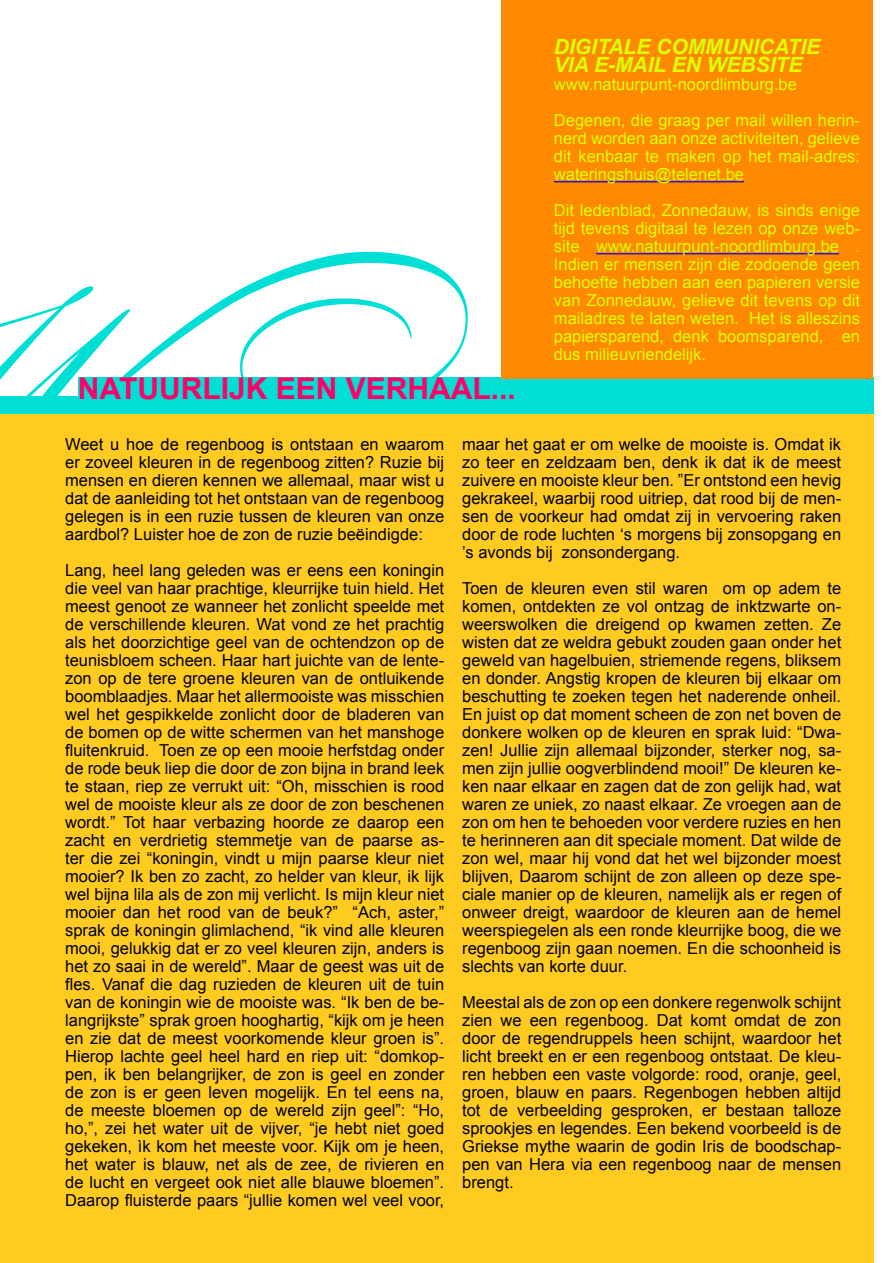
<style>
.page{position:relative;width:893px;height:1263px;background:#fff}
.page>*{position:absolute;margin:0;border:0;box-sizing:border-box;transform-origin:0 0}
.t1{font:700 30px "Arial";color:#ff0068}
.t2{font:italic 700 21px "Arial";color:#d9ff00}
.t3{font:16.5px/18px "Arial";color:#000;text-align:justify}
.t4{font:16.5px/18px "Arial";color:#d9ff00;text-align:justify}
</style>
<div class="page">
<svg style="left:0;top:252px;width:468px;height:144px"></svg>
<div style="left:78px;top:377px;width:795px;height:37px;background:#00dfd6"></div>
<div style="left:0;top:414px;width:873px;height:849px;background:#ffcb20"></div>
<div style="left:501px;top:0;width:372px;height:378px;background:#ff8900"></div>
<hr style="left:554px;top:181px;width:190px;height:1px;background:#00f">
<hr style="left:596px;top:253px;width:243px;height:1px;background:#00f">
<h1 class="t1" style="left:78px;top:369px;width:20px">NATUURLIJK</h1>
<h1 class="t1" style="left:276px;top:369px;width:21px">EEN</h1>
<h1 class="t1" style="left:346px;top:369px;width:22px">VERHAAL</h1>
<h1 class="t1" style="left:491px;top:369px;width:27px">...</h1>
<p class="t2" style="left:554px;top:33px;width:27px">DIGITA</p>
<p class="t2" style="left:623px;top:33px;width:66px">LE COMM</p>
<p class="t2" style="left:723px;top:33px;width:65px">UNI CATIE</p>
<p class="t2" style="left:554px;top:51px;width:12px">VIA</p>
<p class="t2" style="left:594px;top:51px;width:147px">E-MAIL EN WEBSITE</p>
<p class="t4" style="left:554px;top:66px;width:308px;line-height:36px">www.natuurpunt-noordlimburg.be<br>Degenen, die graag per mail willen herin-</p>
<p class="t4" style="left:554px;top:129px;width:308px">nerd worden aan onze activiteiten, gelieve dit kenbaar te maken op het mail-adres: wateringshuis@telenet.be</p>
<p class="t4" style="left:554px;top:201px;width:308px">Dit ledenblad, Zonnedauw, is sinds enige tijd tevens digitaal te lezen op onze web&shy;site www.natuurpunt-noordlimburg.be .<br>Indien er mensen zijn die zodoende geen behoefte hebben aan een papieren versie van Zonnedauw, gelieve dit tevens op dit mailadres te laten weten. Het is alleszins papiersparend, denk boomsparend, en dus milieuvriendelijk.</p>
<p class="t3" style="left:65px;top:435px;width:381px">Weet u hoe de regenboog is ontstaan en waarom er zoveel kleuren in de regenboog zitten? Ruzie bij mensen en dieren kennen we allemaal, maar wist u dat de aanleiding tot het ontstaan van de regenboog gelegen is in een ruzie tussen de kleuren van onze aardbol? Luister hoe de zon de ruzie beëindigde:</p>
<p class="t3" style="left:65px;top:561px;width:381px">Lang, heel lang geleden was er eens een koningin die veel van haar prachtige, kleurrijke tuin hield. Het meest genoot ze wanneer het zonlicht speelde met de verschillende kleuren. Wat vond ze het prachtig als het doorzichtige geel van de ochtendzon op de teunisbloem scheen. Haar hart juichte van de lente&shy;zon op de tere groene kleuren van de ontluikende boomblaadjes. Maar het allermooiste was misschien wel het gespikkelde zonlicht door de bladeren van de bomen op de witte schermen van het manshoge fluitenkruid. Toen ze op een mooie herfstdag onder de rode beuk liep die door de zon bijna in brand leek te staan, riep ze verrukt uit: “Oh, misschien is rood wel de mooiste kleur als ze door de zon beschenen wordt.” Tot haar verbazing hoorde ze daarop een zacht en verdrietig stemmetje van de paarse as&shy;ter die zei “koningin, vindt u mijn paarse kleur niet mooier? Ik ben zo zacht, zo helder van kleur, ik lijk wel bijna lila als de zon mij verlicht. Is mijn kleur niet mooier dan het rood van de beuk?” “Ach, aster,” sprak de koningin glimlachend, “ik vind alle kleuren mooi, gelukkig dat er zo veel kleuren zijn, anders is het zo saai in de wereld”. Maar de geest was uit de fles. Vanaf die dag ruzieden de kleuren uit de tuin van de koningin wie de mooiste was. “Ik ben de be&shy;langrijkste” sprak groen hooghartig, “kijk om je heen en zie dat de meest voorkomende kleur groen is”.<br>Hierop lachte geel heel hard en riep uit: “domkop&shy;pen, ik ben belangrijker, de zon is geel en zonder de zon is er geen leven mogelijk. En tel eens na, de meeste bloemen op de wereld zijn geel”: “Ho, ho,”, zei het water uit de vijver, “je hebt niet goed gekeken, ìk kom het meeste voor. Kijk om je heen, het water is blauw, net als de zee, de rivieren en de lucht en vergeet ook niet alle blauwe bloemen”.<br>Daarop fluisterde paars “jullie komen wel veel voor,</p>
<p class="t3" style="left:462px;top:435px;width:380px">maar het gaat er om welke de mooiste is. Omdat ik zo teer en zeldzaam ben, denk ik dat ik de meest zuivere en mooiste kleur ben. ”Er ontstond een hevig gekrakeel, waarbij rood uitriep, dat rood bij de men&shy;sen de voorkeur had omdat zij in vervoering raken door de rode luchten ‘s morgens bij zonsopgang en ’s avonds bij zonsondergang.</p>
<p class="t3" style="left:462px;top:579px;width:381px">Toen de kleuren even stil waren om op adem te komen, ontdekten ze vol ontzag de inktzwarte on&shy;weerswolken die dreigend op kwamen zetten. Ze wisten dat ze weldra gebukt zouden gaan onder het geweld van hagelbuien, striemende regens, bliksem en donder. Angstig kropen de kleuren bij elkaar om beschutting te zoeken tegen het naderende onheil.<br>En juist op dat moment scheen de zon net boven de donkere wolken op de kleuren en sprak luid: “Dwa&shy;zen! Jullie zijn allemaal bijzonder, sterker nog, sa&shy;men zijn jullie oogverblindend mooi!” De kleuren ke&shy;ken naar elkaar en zagen dat de zon gelijk had, wat waren ze uniek, zo naast elkaar. Ze vroegen aan de zon om hen te behoeden voor verdere ruzies en hen te herinneren aan dit speciale moment. Dat wilde de zon wel, maar hij vond dat het wel bijzonder moest blijven, Daarom schijnt de zon alleen op deze spe&shy;ciale manier op de kleuren, namelijk als er regen of onweer dreigt, waardoor de kleuren aan de hemel weerspiegelen als een ronde kleurrijke boog, die we regenboog zijn gaan noemen. En die schoonheid is slechts van korte duur.</p>
<p class="t3" style="left:462px;top:993px;width:381px">Meestal als de zon op een donkere regenwolk schijnt zien we een regenboog. Dat komt omdat de zon door de regendruppels heen schijnt, waardoor het licht breekt en er een regenboog ontstaat. De kleu&shy;ren hebben een vaste volgorde: rood, oranje, geel, groen, blauw en paars. Regenbogen hebben altijd tot de verbeelding gesproken, er bestaan talloze sprookjes en legendes. Een bekend voorbeeld is de Griekse mythe waarin de godin Iris de boodschap&shy;pen van Hera via een regenboog naar de mensen brengt.</p>
</div>
